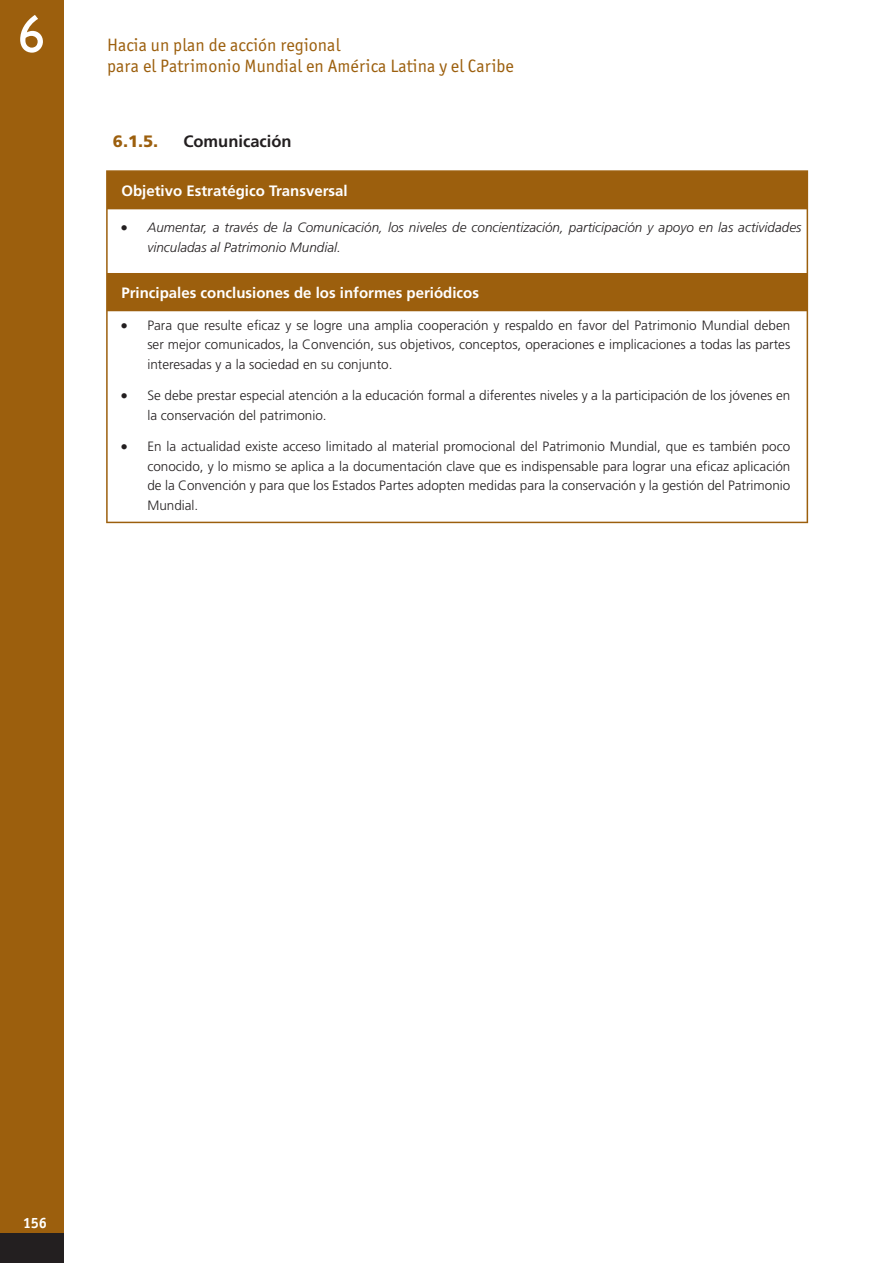
<style>
.page{position:relative;width:893px;height:1263px;background:#fff}
.page>*{position:absolute;margin:0;border:0;box-sizing:border-box;transform-origin:0 0}
.t1{font:54px "Gill Sans";color:#fff}
.t2{font:18px/21.6px "Officina San ITC";letter-spacing:.005em;color:#9c5f0d}
.t3{font:700 16.5px "Frutiger";color:#231f20}
.t4{font:900 16.5px "Frutiger";color:#9c5f0d}
.t5{font:700 15px "Frutiger";color:#fff}
.t6{font:700 15px "Officina San ITC";color:#fff}
.t7{font:300 13.5px/19.5px "Frutiger";color:#231f20;text-align:justify}
.t8{font:italic 300 13.5px/19.5px "Frutiger";color:#231f20}
.s1{font-style:normal;font-size:15px}
.s2{font-size:15px}
</style>
<div class="page">
<div style="left:0;top:0;width:64px;height:1233px;background:#9c5f0d"></div>
<div style="left:0;top:1233px;width:64px;height:30px;background:#231f20"></div>
<svg style="left:108px;top:172px;width:698px;height:139px;fill:#9c5f0d"></svg>
<hr style="left:106px;top:170px;width:35px;height:2px;background:#9c5f0d">
<hr style="left:106px;top:172px;width:2px;height:37px;background:#9c5f0d">
<hr style="left:141px;top:170px;width:667px;height:2px;background:#9c5f0d">
<hr style="left:806px;top:172px;width:2px;height:37px;background:#9c5f0d">
<hr style="left:106px;top:209px;width:2px;height:64px;background:#9c5f0d">
<hr style="left:806px;top:209px;width:2px;height:64px;background:#9c5f0d">
<hr style="left:106px;top:273px;width:2px;height:38px;background:#9c5f0d">
<hr style="left:806px;top:273px;width:2px;height:38px;background:#9c5f0d">
<hr style="left:106px;top:311px;width:2px;height:71px;background:#9c5f0d">
<hr style="left:806px;top:311px;width:2px;height:71px;background:#9c5f0d">
<hr style="left:106px;top:382px;width:2px;height:51px;background:#9c5f0d">
<hr style="left:806px;top:382px;width:2px;height:51px;background:#9c5f0d">
<hr style="left:106px;top:433px;width:2px;height:89px;background:#9c5f0d">
<hr style="left:806px;top:433px;width:2px;height:89px;background:#9c5f0d">
<hr style="left:106px;top:522px;width:35px;height:1px;background:#9c5f0d">
<hr style="left:141px;top:522px;width:667px;height:1px;background:#9c5f0d">
<h1 class="t1" style="left:18px;top:15px;width:28px">2</h1>
<h1 class="t1" style="left:18px;top:15px;width:28px">6</h1>
<h2 class="t2" style="left:107px;top:35px;width:408px">Hacia un plan de acción regional<br>para el Patrimonio Mundial en América Latina y el Caribe</h2>
<p class="t4" style="left:113px;top:134px;width:47px">6.1.5.</p>
<p class="t3" style="left:183px;top:134px;width:110px">Comunicación</p>
<p class="t5" style="left:121px;top:185px;width:228px">Objetivo Estratégico Transversal</p>
<p class="t8" style="left:147px;top:219px;width:655px;text-indent:-27px"><span class="s1">•</span> Aumentar, a través de la Comunicación, los niveles de concientización, participación y apoyo en las actividades vinculadas al Patrimonio Mundial.</p>
<p class="t5" style="left:121px;top:287px;width:359px">Principales conclusiones de los informes periódicos</p>
<p class="t7" style="left:147px;top:317px;width:644px;text-indent:-27px"><span class="s2">•</span> Para que resulte eficaz y se logre una amplia cooperación y respaldo en favor del Patrimonio Mundial deben ser mejor comunicados, la Convención, sus objetivos, conceptos, operaciones e implicaciones a todas las partes interesadas y a la sociedad en su conjunto.</p>
<p class="t7" style="left:147px;top:387px;width:644px;text-indent:-27px"><span class="s2">•</span> Se debe prestar especial atención a la educación formal a diferentes niveles y a la participación de los jóvenes en la conservación del patrimonio.</p>
<p class="t7" style="left:147px;top:438px;width:644px;text-indent:-27px"><span class="s2">•</span> En la actualidad existe acceso limitado al material promocional del Patrimonio Mundial, que es también poco conocido, y lo mismo se aplica a la documentación clave que es indispensable para lograr una eficaz aplicación de la Convención y para que los Estados Partes adopten medidas para la conservación y la gestión del Patrimonio Mundial.</p>
<p class="t6" style="left:23px;top:1217px;width:25px">156</p>
</div>
